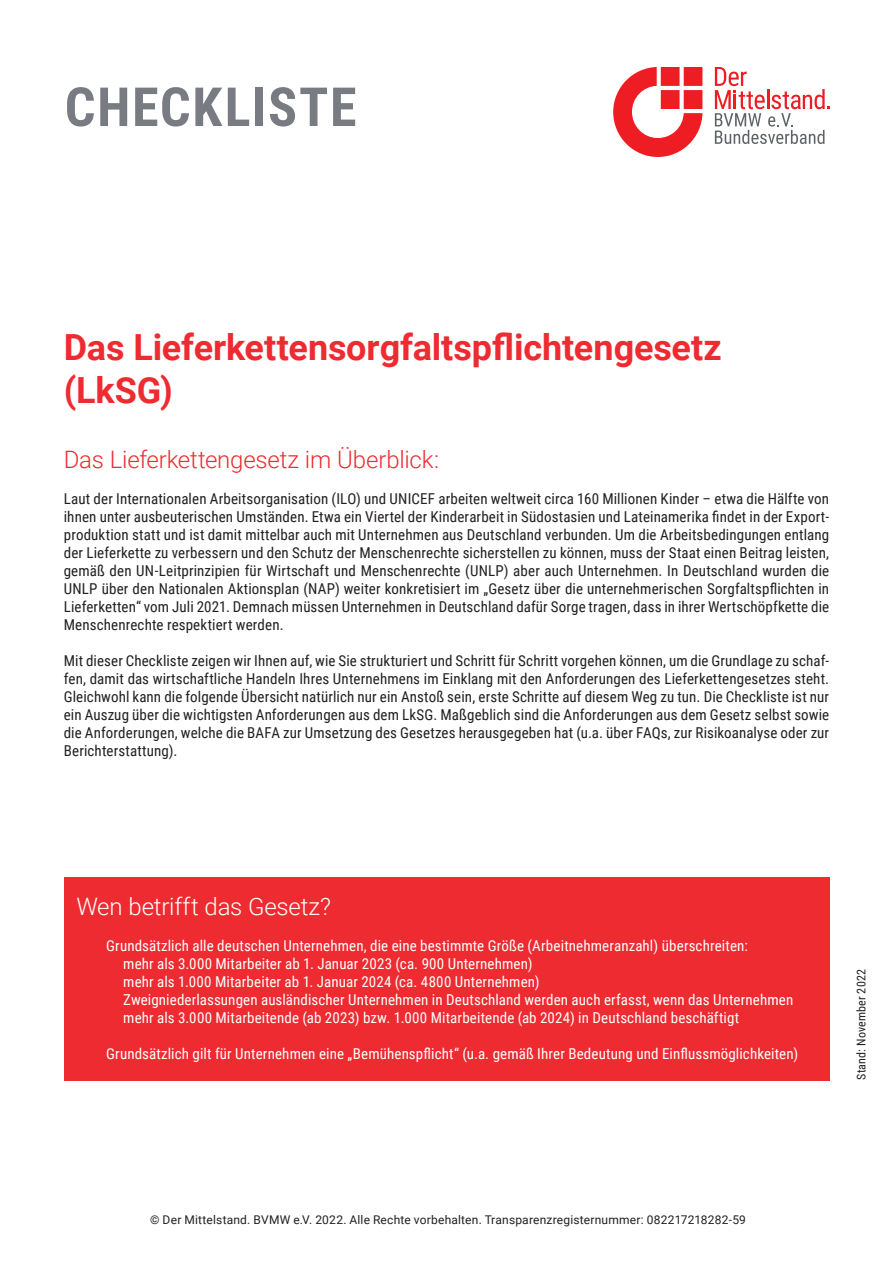
<style>
.page{position:relative;width:893px;height:1263px;background:#fff}
.page>*{position:absolute;margin:0;border:0;box-sizing:border-box;transform-origin:0 0}
.t1{font:700 54px "Roboto Condensed";letter-spacing:.03em;color:#797b83}
.t2{font:700 36px/43.2px "Roboto";letter-spacing:-.005em;color:#ee2b31}
.t3{font:300 24px "Roboto";letter-spacing:-.01em;color:#ee2b31}
.t4{font:300 24px "Roboto";letter-spacing:-.01em;color:#fff}
.t5{font:15px/18px "Roboto Condensed";letter-spacing:.01em;color:#231f20;text-align:justify}
.t6{font:15px/18px "Roboto Condensed";letter-spacing:.01em;color:#fff}
.t7{font:12px "Roboto";letter-spacing:.015em;color:#231f20}
.t8{font:12px "Roboto Condensed";letter-spacing:.02em;color:#231f20}
</style>
<div class="page">
<svg style="left:613px;top:67px;width:89px;height:90px"></svg>
<svg style="left:715px;top:67px;width:114px;height:77px"></svg>
<div style="left:64px;top:877px;width:766px;height:203px;background:#ee2b31"></div>
<h1 class="t1" style="left:65px;top:69px;width:293px">CHECKLISTE</h1>
<h2 class="t2" style="left:64px;top:324px;width:659px">Das Lieferkettensorgfaltspflichtengesetz (LkSG)</h2>
<h3 class="t3" style="left:64px;top:443px;width:377px">Das Lieferkettengesetz im Überblick:</h3>
<p class="t5" style="left:64px;top:489px;width:767px">Laut der Internationalen Arbeitsorganisation (ILO) und UNICEF arbeiten weltweit circa 160 Millionen Kinder – etwa die Hälfte von ihnen unter ausbeuterischen Umständen. Etwa ein Viertel der Kinderarbeit in Südostasien und Lateinamerika findet in der Export&shy;produktion statt und ist damit mittelbar auch mit Unternehmen aus Deutschland verbunden. Um die Arbeitsbedingungen entlang der Lieferkette zu verbessern und den Schutz der Menschenrechte sicherstellen zu können, muss der Staat einen Beitrag leisten, gemäß den UN-Leitprinzipien für Wirtschaft und Menschenrechte (UNLP) aber auch Unternehmen. In Deutschland wurden die UNLP über den Nationalen Aktionsplan (NAP) weiter konkretisiert im „Gesetz über die unternehmerischen Sorgfaltspflichten in Lieferketten“ vom Juli 2021. Demnach müssen Unternehmen in Deutschland dafür Sorge tragen, dass in ihrer Wertschöpfkette die Menschenrechte respektiert werden.</p>
<p class="t5" style="left:64px;top:651px;width:767px">Mit dieser Checkliste zeigen wir Ihnen auf, wie Sie strukturiert und Schritt für Schritt vorgehen können, um die Grundlage zu schaf&shy;fen, damit das wirtschaftliche Handeln Ihres Unternehmens im Einklang mit den Anforderungen des Lieferkettengesetzes steht.<br>Gleichwohl kann die folgende Übersicht natürlich nur ein Anstoß sein, erste Schritte auf diesem Weg zu tun. Die Checkliste ist nur ein Auszug über die wichtigsten Anforderungen aus dem LkSG. Maßgeblich sind die Anforderungen aus dem Gesetz selbst sowie die Anforderungen, welche die BAFA zur Umsetzung des Gesetzes herausgegeben hat (u.a. über FAQs, zur Risikoanalyse oder zur Berichterstattung).</p>
<h3 class="t4" style="left:77px;top:889px;width:256px">Wen betrifft das Gesetz?</h3>
<p class="t6" style="left:123px;top:936px;width:672px;text-indent:-17px">Grundsätzlich alle deutschen Unternehmen, die eine bestimmte Größe (Arbeitnehmeranzahl) überschreiten:<br>mehr als 3.000 Mitarbeiter ab 1. Januar 2023 (ca. 900 Unternehmen)<br>mehr als 1.000 Mitarbeiter ab 1. Januar 2024 (ca. 4800 Unternehmen)<br>Zweigniederlassungen ausländischer Unternehmen in Deutschland werden auch erfasst, wenn das Unternehmen mehr als 3.000 Mitarbeitende (ab 2023) bzw. 1.000 Mitarbeitende (ab 2024) in Deutschland beschäftigt</p>
<p class="t6" style="left:106px;top:1044px;width:693px">Grundsätzlich gilt für Unternehmen eine „Bemühenspflicht“ (u.a. gemäß Ihrer Bedeutung und Einflussmöglichkeiten)</p>
<p class="t7" style="left:150px;top:1211px;width:597px">© Der Mittelstand. BVMW e.V. 2022. Alle Rechte vorbehalten. Transparenzregisternummer: 082217218282-59</p>
<p class="t8" style="left:853px;top:1080px;width:113px;rotate:-90deg">Stand: November 2022</p>
</div>
